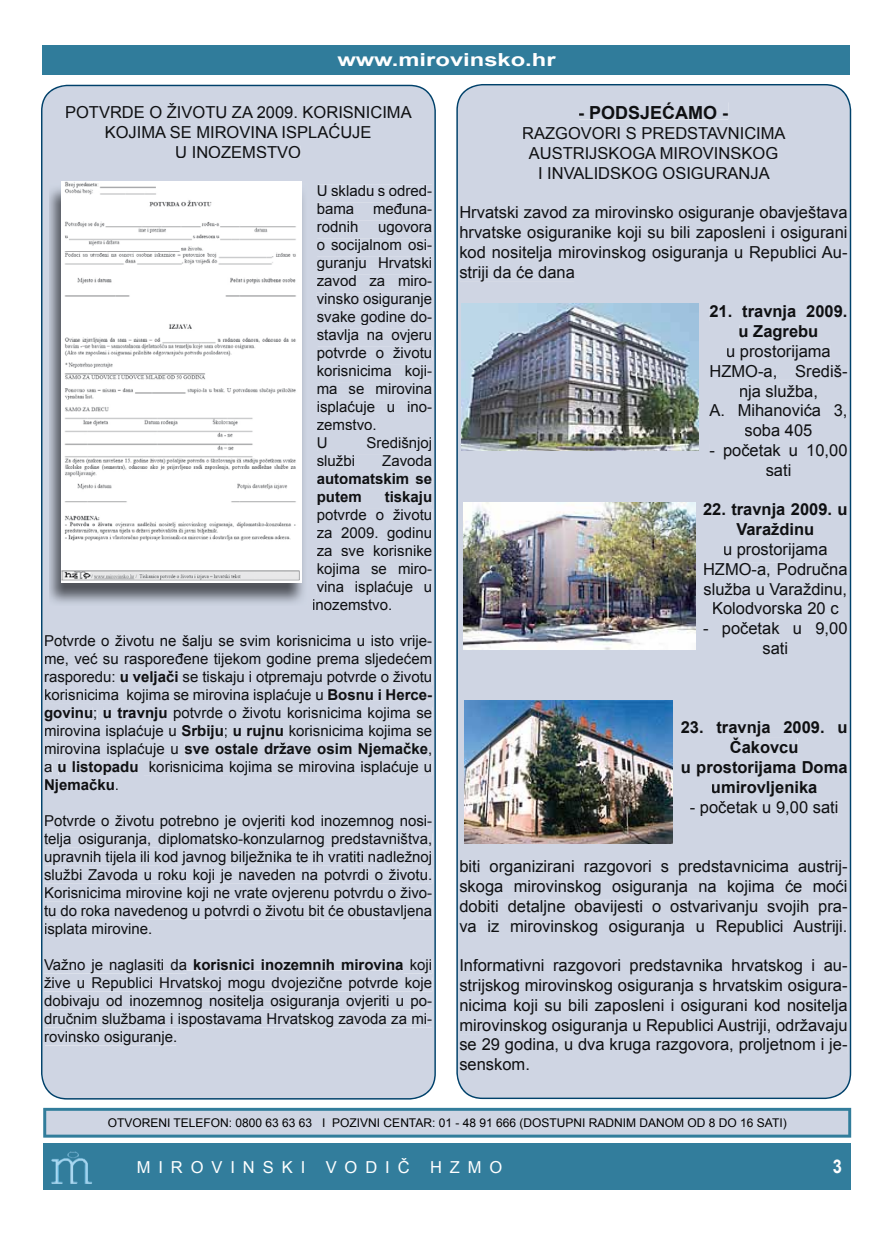
<style>
.page{position:relative;width:893px;height:1234px;background:#fff}
.page>*{position:absolute;margin:0;border:0;box-sizing:border-box;transform-origin:0 0}
.t1{font:700 18.75px "Arial";color:#fff;scale:.88 1}
.t2{font:700 18px "Arial";color:#fff;scale:1.32 1}
.t3{font:700 18px "Arial";color:#0f1012}
.t4{font:16.5px/19.8px "Arial";color:#0f1012;text-align:center}
.t5{font:700 16.5px/19.8px "Arial";color:#0f1012;text-align:center}
.t6{font:16.5px "Arial";letter-spacing:.48em;color:#fff}
.t7{font:15px/18px "Arial";color:#0f1012;text-align:justify}
.t8{font:700 15px/18px "Arial";color:#0f1012}
.t9{font:12px "Arial";color:#000}
.s1{font-weight:700}
</style>
<div class="page">
<div style="left:43px;top:45px;width:807px;height:29px;background:#307c9b"></div>
<div style="left:43px;top:1143px;width:807px;height:46px;background:#327d9c"></div>
<svg style="left:43px;top:1107px;width:808px;height:30px;background:#b3c6d6"></svg>
<img style="left:51px;top:1151px;width:41px;height:32px">
<div style="left:456px;top:84px;width:395px;height:1014px;background:#cfd5e3"></div>
<img style="left:461px;top:304px;width:237px;height:146px">
<img style="left:463px;top:503px;width:232px;height:146px">
<img style="left:465px;top:700px;width:207px;height:143px">
<div style="left:41px;top:85px;width:395px;height:1014px;background:#cfd5e3"></div>
<img style="left:50px;top:184px;width:257px;height:422px">
<img style="left:61px;top:181px;width:241px;height:401px">
<p class="t2" style="left:337px;top:48px;width:167px">www.mirovinsko.hr</p>
<p class="t4" style="left:65px;top:102px;width:348px">POTVRDE O ŽIVOTU ZA 2009. KORISNICIMA<br>KOJIMA SE MIROVINA ISPLAĆUJE<br>U INOZEMSTVO</p>
<p class="t7" style="left:317px;top:181px;width:117px">U skladu s odred&shy;bama</p>
<p class="t7" style="left:373px;top:199px;width:61px">međuna-</p>
<p class="t7" style="left:317px;top:217px;width:43px">rodnih</p>
<p class="t7" style="left:317px;top:217px;width:117px;text-align:left;text-indent:61px">ugovora o socijalnom osi&shy;guranju Hrvatski zavod za miro&shy;vinsko osiguranje svake godine do&shy;stavlja na ovjeru potvrde o životu korisnicima koji&shy;ma se mirovina isplaćuje u ino&shy;zemstvo.<br>U</p>
<p class="t7" style="left:366px;top:433px;width:67px">Središnjoj</p>
<p class="t7" style="left:317px;top:451px;width:40px">službi</p>
<p class="t7" style="left:382px;top:451px;width:52px">Zavoda</p>
<p class="t8" style="left:317px;top:470px;width:117px">automatskim se putem</p>
<p class="t8" style="left:385px;top:488px;width:49px">tiskaju</p>
<p class="t7" style="left:317px;top:505px;width:117px">potvrde o životu</p>
<p class="t7" style="left:317px;top:523px;width:117px">za 2009. godinu</p>
<p class="t7" style="left:317px;top:541px;width:117px">za sve korisnike</p>
<p class="t7" style="left:317px;top:559px;width:117px">kojima se miro-</p>
<p class="t7" style="left:317px;top:577px;width:117px">vina isplaćuje u</p>
<p class="t7" style="left:312px;top:595px;width:82px">inozemstvo.</p>
<p class="t7" style="left:44px;top:631px;width:390px">Potvrde o životu ne šalju se svim korisnicima u isto vrije&shy;me, već su raspoređene tijekom godine prema sljedećem rasporedu: <span class="s1">u veljači</span> se tiskaju i otpremaju potvrde o životu korisnicima kojima se mirovina isplaćuje u <span class="s1">Bosnu i Herce&shy;govinu</span>; <span class="s1">u travnju</span> potvrde o životu korisnicima kojima se mirovina isplaćuje u <span class="s1">Srbiju</span>; <span class="s1">u rujnu</span> korisnicima kojima se mirovina isplaćuje u <span class="s1">sve ostale države osim Njemačke</span>, a <span class="s1">u listopadu</span> korisnicima kojima se mirovina isplaćuje u <span class="s1">Njemačku</span>.</p>
<p class="t7" style="left:44px;top:811px;width:390px">Potvrde o životu potrebno je ovjeriti kod inozemnog nosi&shy;telja osiguranja, diplomatsko-konzularnog predstavništva, upravnih tijela ili kod javnog bilježnika te ih vratiti nadležnoj službi Zavoda u roku koji je naveden na potvrdi o životu.<br>Korisnicima mirovine koji ne vrate ovjerenu potvrdu o živo&shy;tu do roka navedenog u potvrdi o životu bit će obustavljena isplata mirovine.</p>
<p class="t7" style="left:44px;top:955px;width:390px">Važno je naglasiti da <span class="s1">korisnici inozemnih mirovina</span> koji žive u Republici Hrvatskoj mogu dvojezične potvrde koje dobivaju od inozemnog nositelja osiguranja ovjeriti u po&shy;dručnim službama i ispostavama Hrvatskog zavoda za mi&shy;rovinsko osiguranje.</p>
<p class="t3" style="left:578px;top:101px;width:152px">- PODSJEĆAMO -</p>
<p class="t4" style="left:522px;top:123px;width:265px">RAZGOVORI S PREDSTAVNICIMA<br>AUSTRIJSKOGA MIROVINSKOG<br>I INVALIDSKOG OSIGURANJA</p>
<p class="t4" style="left:459px;top:203px;width:390px;text-align:justify">Hrvatski zavod za mirovinsko osiguranje obavještava hrvatske osiguranike koji su bili zaposleni i osigurani kod nositelja mirovinskog osiguranja u Republici Au&shy;striji da će dana</p>
<p class="t5" style="left:709px;top:302px;width:140px">21. travnja 2009. u Zagrebu</p>
<p class="t4" style="left:709px;top:341px;width:140px">u prostorijama<br>HZMO-a, Središ&shy;nja služba,<br>A. Mihanovića 3, soba 405</p>
<p class="t4" style="left:709px;top:440px;width:140px">- početak u 10,00 sati</p>
<p class="t5" style="left:703px;top:500px;width:146px">22. travnja 2009. u<br>Varaždinu</p>
<p class="t4" style="left:703px;top:539px;width:146px">u prostorijama<br>HZMO-a, Područna služba u Varaždinu,<br>Kolodvorska 20 c</p>
<p class="t4" style="left:703px;top:618px;width:146px">- početak u 9,00 sati</p>
<p class="t5" style="left:681px;top:718px;width:168px">23. travnja 2009. u<br>Čakovcu<br>u prostorijama Doma umirovljenika</p>
<p class="t4" style="left:690px;top:797px;width:150px">- početak u 9,00 sati</p>
<p class="t4" style="left:459px;top:856px;width:390px;text-align:justify">biti organizirani razgovori s predstavnicima austrij&shy;skoga mirovinskog osiguranja na kojima će moći dobiti detaljne obavijesti o ostvarivanju svojih pra&shy;va iz mirovinskog osiguranja u Republici Austriji.</p>
<p class="t4" style="left:459px;top:955px;width:390px;text-align:justify">Informativni razgovori predstavnika hrvatskog i au&shy;strijskog mirovinskog osiguranja s hrvatskim osigura&shy;nicima koji su bili zaposleni i osigurani kod nositelja mirovinskog osiguranja u Republici Austriji, održavaju se 29 godina, u dva kruga razgovora, proljetnom i je&shy;senskom.</p>
<p class="t9" style="left:108px;top:1114px;width:680px">OTVORENI TELEFON: 0800 63 63 63 I POZIVNI CENTAR: 01 - 48 91 666 (DOSTUPNI RADNIM DANOM OD 8 DO 16 SATI)</p>
<p class="t6" style="left:137px;top:1156px;width:367px">MIROVINSKI VODIČ HZMO</p>
<p class="t1" style="left:833px;top:1154px;width:12px">3</p>
</div>
